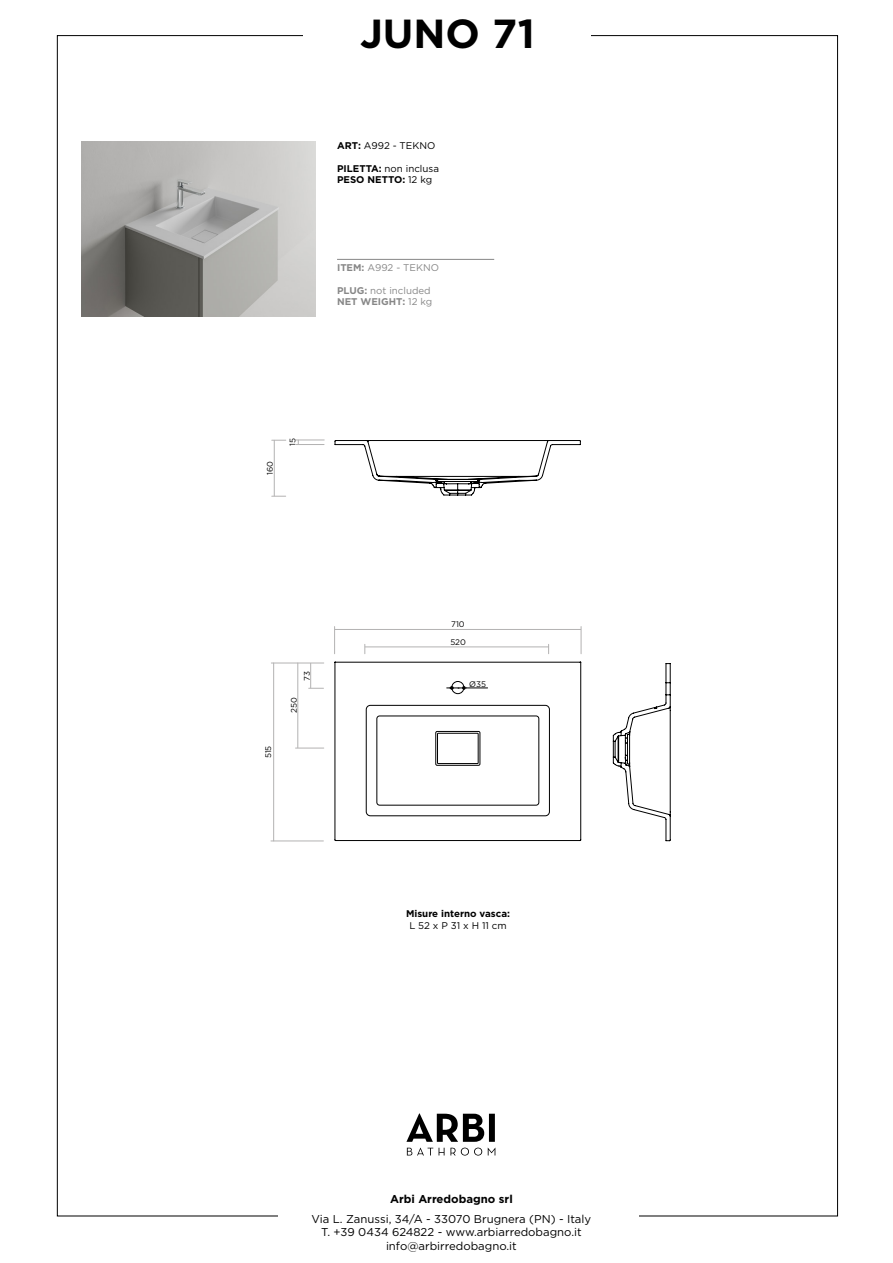
<style>
.page{position:relative;width:893px;height:1263px;background:#fff}
.page>*{position:absolute;margin:0;border:0;box-sizing:border-box;transform-origin:0 0}
.t1{font:700 40.5px "Gotham";color:#000}
.t2{font:11.4px/19.5px "Gotham";color:#000;text-align:center}
.t3{font:700 9.75px/11.4px "Gotham";color:#000}
.t4{font:700 9.75px/11.4px "Gotham";color:#878787}
.t5{font:9.75px "Gotham";color:#878787}
.t6{font:9.75px "Gotham";color:#000}
.t7{font:8.1px/17.9px "Gotham";color:#000}
.s1{font-weight:700}
.s2{font-weight:400}
</style>
<div class="page">
<svg style="left:406px;top:1113px;width:89px;height:42px"></svg>
<img style="left:81px;top:141px;width:235px;height:176px">
<hr style="left:337px;top:259px;width:157px;height:1px;background:#878787">
<hr style="left:271px;top:663px;width:53px;height:1px;background:#b3b2b2">
<hr style="left:271px;top:841px;width:52px;height:1px;background:#b3b2b2">
<hr style="left:273px;top:663px;width:1px;height:178px;background:#b3b2b2">
<svg style="left:309px;top:663px;width:14px;height:26px"></svg>
<hr style="left:298px;top:663px;width:1px;height:85px;background:#b3b2b2">
<hr style="left:335px;top:629px;width:246px;height:1px;background:#b3b2b2">
<svg style="left:334px;top:626px;width:1px;height:28px"></svg>
<svg style="left:581px;top:626px;width:1px;height:28px"></svg>
<hr style="left:365px;top:647px;width:184px;height:1px;background:#b3b2b2">
<svg style="left:295px;top:748px;width:29px;height:1px"></svg>
<svg style="left:335px;top:662px;width:246px;height:179px"></svg>
<svg style="left:613px;top:663px;width:58px;height:178px"></svg>
<svg style="left:335px;top:440px;width:246px;height:55px"></svg>
<svg style="left:272px;top:440px;width:14px;height:1px"></svg>
<hr style="left:274px;top:440px;width:1px;height:56px;background:#b3b2b2">
<svg style="left:272px;top:496px;width:14px;height:1px"></svg>
<svg style="left:296px;top:440px;width:28px;height:5px"></svg>
<p class="t1" style="left:360px;top:7px;width:176px">JUNO 71</p>
<p class="t6" style="left:337px;top:139px;width:100px"><span class="s1">ART:</span> A992 - TEKNO</p>
<p class="t3" style="left:337px;top:162px;width:103px">PILETTA: <span class="s2">non inclusa<br></span>PESO NETTO: <span class="s2">12 kg</span></p>
<p class="t5" style="left:337px;top:261px;width:103px"><span class="s1">ITEM:</span> A992 - TEKNO</p>
<p class="t4" style="left:337px;top:284px;width:97px">PLUG: <span class="s2">not included<br></span>NET WEIGHT: <span class="s2">12 kg</span></p>
<p class="t7" style="left:261px;top:475px;width:15px;rotate:-90deg">160</p>
<p class="t7" style="left:284px;top:446px;width:9px;rotate:-90deg">15</p>
<p class="t7" style="left:259px;top:758px;width:14px;rotate:-90deg">515</p>
<p class="t7" style="left:298px;top:680px;width:11px;rotate:-90deg">73</p>
<p class="t7" style="left:285px;top:713px;width:17px;rotate:-90deg">250</p>
<p class="t7" style="left:450px;top:615px;width:17px">710<br>520</p>
<p class="t7" style="left:469px;top:675px;width:18px">Ø35</p>
<p class="t3" style="left:406px;top:907px;width:105px;text-align:center">Misure interno vasca:<br><span class="s2">L 52 x P 31 x H 11 cm</span></p>
<p class="t2" style="left:312px;top:1189px;width:281px"><span class="s1">Arbi Arredobagno srl<br></span>Via L. Zanussi, 34/A - 33070 Brugnera (PN) - Italy</p>
<p class="t2" style="left:321px;top:1225px;width:262px;line-height:13.6px">T. +39 0434 624822 - www.arbiarredobagno.it info@arbirredobagno.it</p>
</div>
